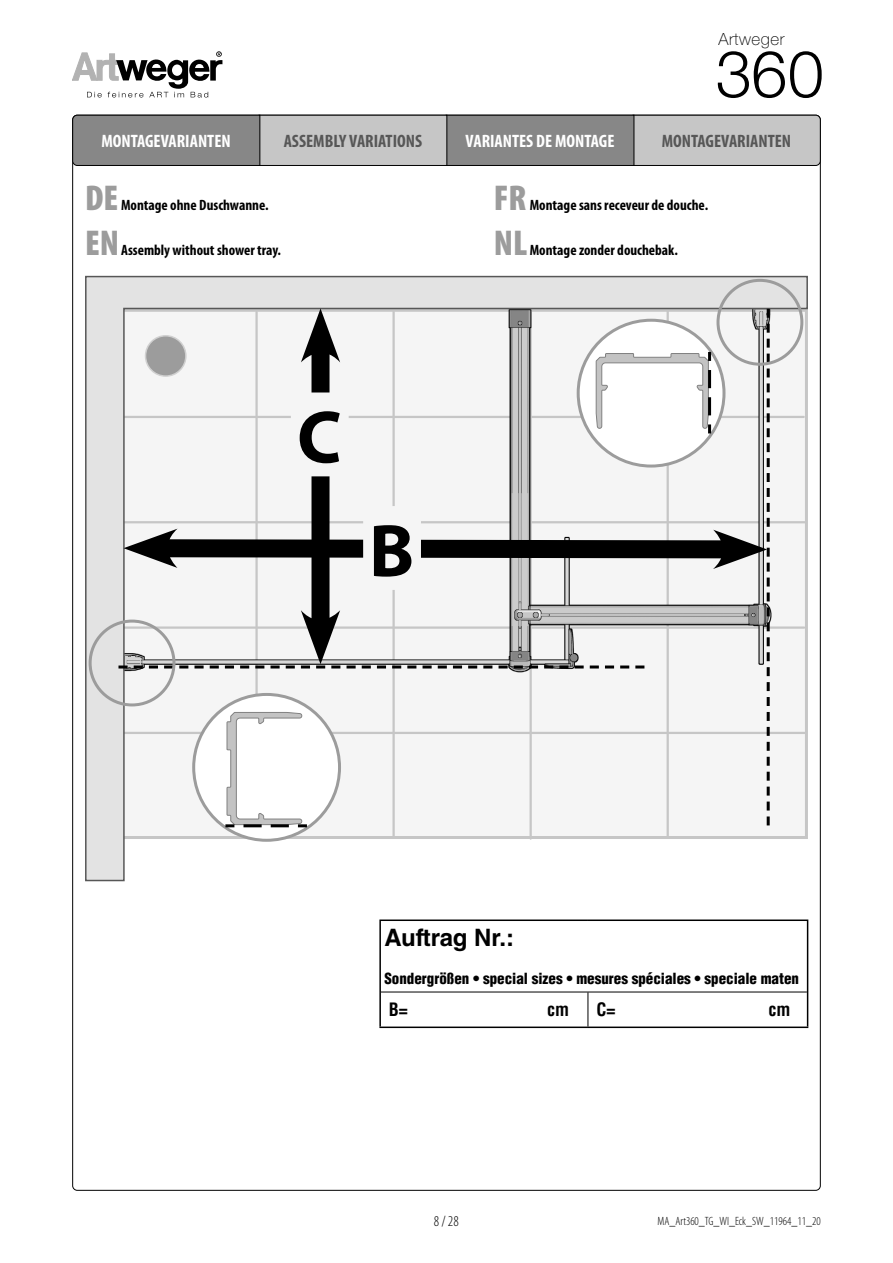
<style>
.page{position:relative;width:893px;height:1263px;background:#fff}
.page>*{position:absolute;margin:0;border:0;box-sizing:border-box;transform-origin:0 0}
.t1{font:700 75px "Myriad Pro";color:#000}
.t2{font:300 64.8px "Helvetica Neue LT Std";color:#000}
.t3{font:900 condensed 36px "Myriad Pro";color:#9c9c9c}
.t4{font:700 24px "Helvetica LT Std";letter-spacing:-.01em;color:#000}
.FR_ÜS_für_IHV{font:700 condensed 18px "Myriad Pro";color:#fff}
.EN_ÜS_für_IHV{font:700 condensed 18px "Myriad Pro";color:#575757}
.NL_ÜS_für_IHV{font:700 condensed 18px "Myriad Pro";color:#575757}
.DE_ÜS_für_IHV{font:700 condensed 18px "Myriad Pro";color:#fff}
.t5{font:700 condensed 18px "Helvetica LT Std";color:#000}
.t6{font:100 16.95px "Helvetica Neue LT Std";letter-spacing:.03em;color:#000}
.t7{font:700 condensed 15px "Myriad Pro";color:#000}
.t8{font:900 condensed 15px "Helvetica LT Std";color:#000}
.t9{font:300 condensed 15px "Myriad Pro";color:#000}
.t10{font:300 condensed 12px "Myriad Pro";color:#000}
</style>
<div class="page">
<svg style="left:85px;top:275px;width:723px;height:607px"></svg>
<svg style="left:194px;top:694px;width:146px;height:146px"></svg>
<div style="left:716px;top:279px;width:87px;height:87px;border:3px solid #9c9c9c;border-radius:50%"></div>
<svg style="left:118px;top:308px;width:652px;height:519px"></svg>
<svg style="left:72px;top:51px;width:150px;height:46px"></svg>
<svg style="left:72px;top:114px;width:749px;height:52px;background:#9e9e9e"></svg>
<hr style="left:379px;top:919px;width:209px;height:2px;background:#000">
<hr style="left:379px;top:921px;width:2px;height:71px;background:#000">
<hr style="left:588px;top:919px;width:220px;height:2px;background:#000">
<hr style="left:379px;top:992px;width:2px;height:34px;background:#000">
<hr style="left:379px;top:1026px;width:209px;height:2px;background:#000">
<hr style="left:588px;top:1026px;width:220px;height:2px;background:#000">
<hr style="left:381px;top:992px;width:207px;height:1px;background:#000">
<hr style="left:588px;top:992px;width:219px;height:1px;background:#000">
<hr style="left:588px;top:992px;width:1px;height:34px;background:#000">
<hr style="left:807px;top:921px;width:1px;height:71px;background:#000">
<hr style="left:807px;top:992px;width:1px;height:34px;background:#000">
<p class="t6" style="left:718px;top:29px;width:67px">Artweger</p>
<h2 class="t2" style="left:716px;top:34px;width:110px">360</h2>
<p class="DE_ÜS_für_IHV" style="left:101px;top:131px;width:131px">MONTAGEVARIANTEN</p>
<p class="t3" style="left:85px;top:178px;width:35px">DE</p>
<p class="t7" style="left:121px;top:197px;width:149px">Montage ohne Duschwanne.</p>
<p class="EN_ÜS_für_IHV" style="left:284px;top:131px;width:140px">ASSEMBLY VARIATIONS</p>
<p class="FR_ÜS_für_IHV" style="left:466px;top:131px;width:150px">VARIANTES DE MONTAGE</p>
<p class="t3" style="left:494px;top:178px;width:34px">FR</p>
<p class="NL_ÜS_für_IHV" style="left:662px;top:131px;width:131px">MONTAGEVARIANTEN</p>
<p class="t7" style="left:530px;top:197px;width:180px">Montage sans receveur de douche.</p>
<p class="t3" style="left:85px;top:223px;width:36px">EN</p>
<p class="t7" style="left:121px;top:242px;width:162px">Assembly without shower tray.</p>
<p class="t3" style="left:494px;top:223px;width:35px">NL</p>
<p class="t7" style="left:530px;top:242px;width:150px">Montage zonder douchebak.</p>
<p class="t1" style="left:297px;top:395px;width:46px">C</p>
<p class="t1" style="left:369px;top:509px;width:47px">B</p>
<p class="t4" style="left:384px;top:923px;width:131px">Auftrag Nr.:</p>
<p class="t8" style="left:384px;top:968px;width:416px">Sondergrößen • special sizes • mesures spéciales • speciale maten</p>
<p class="t5" style="left:389px;top:998px;width:21px">B=</p>
<p class="t5" style="left:547px;top:998px;width:23px">cm</p>
<p class="t5" style="left:596px;top:998px;width:21px">C=</p>
<p class="t5" style="left:768px;top:998px;width:23px">cm</p>
<p class="t9" style="left:434px;top:1213px;width:27px">8 / 28</p>
<p class="t10" style="left:658px;top:1214px;width:165px">MA_Art360_TG_WI_Eck_SW_11964_11_20</p>
</div>
